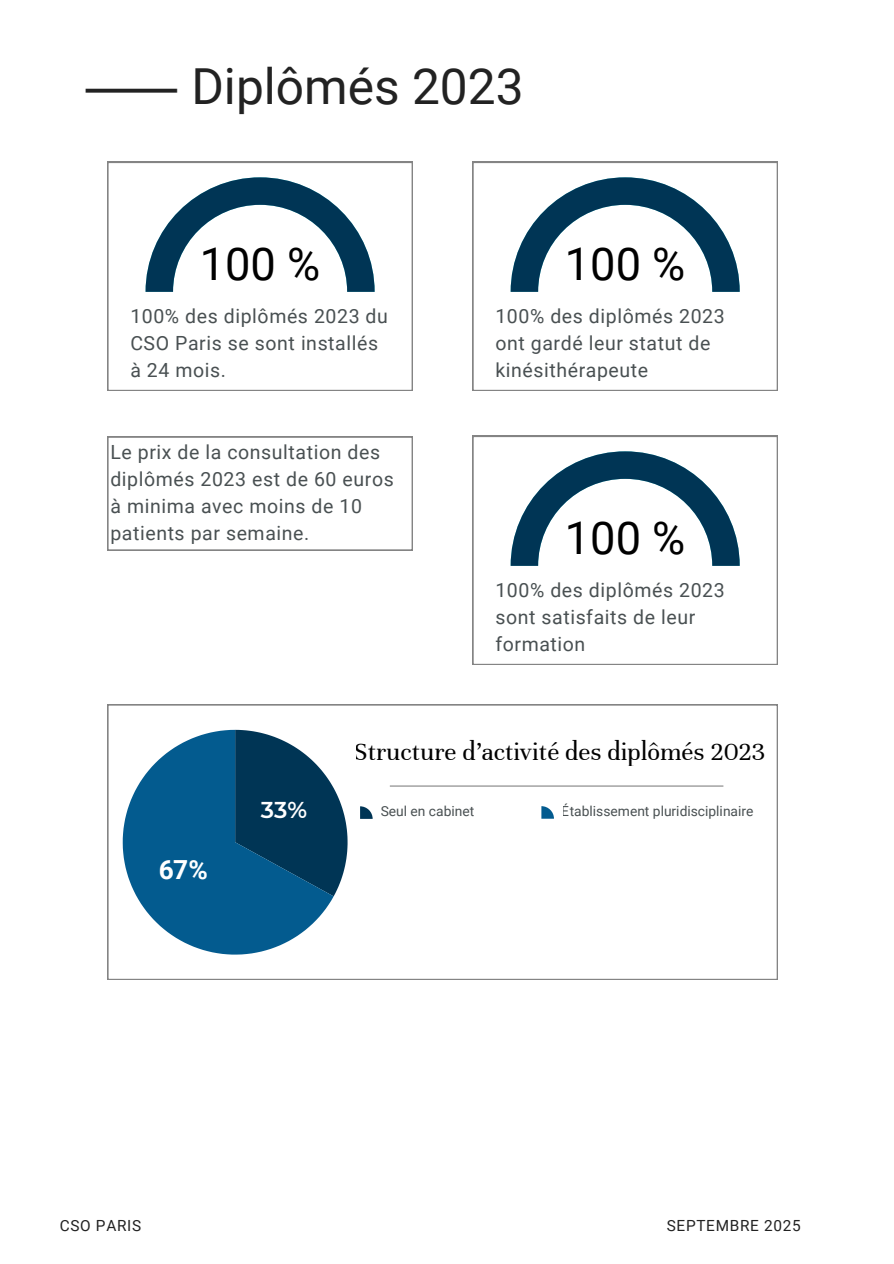
<style>
.page{position:relative;width:894px;height:1264px;background:#fff}
.page>*{position:absolute;margin:0;border:0;box-sizing:border-box;transform-origin:0 0}
.t1{font:49.65px "Roboto";color:#222}
.t2{font:45.15px "Roboto";color:#000}
.t3{font:26.7px "Unna";color:#000}
.t4{font:700 26.25px "Roboto";color:#fff}
.t5{font:700 23.25px "Roboto";color:#fff}
.t6{font:600 22.8px "Montserrat";color:#fff}
.t7{font:19.5px/27px "Roboto";letter-spacing:.03em;color:#495052}
.t8{font:15.3px "Roboto";letter-spacing:.045em;color:#222}
.t9{font:13.8px "Roboto";color:#495052}
.s1{font-family:"Noto Sans"}
</style>
<div class="page">
<svg style="left:107px;top:162px;width:305px;height:228px"></svg>
<svg style="left:145px;top:177px;width:229px;height:115px"></svg>
<svg style="left:472px;top:162px;width:305px;height:228px"></svg>
<svg style="left:510px;top:177px;width:229px;height:115px"></svg>
<svg style="left:472px;top:436px;width:305px;height:228px"></svg>
<svg style="left:510px;top:451px;width:229px;height:115px"></svg>
<svg style="left:107px;top:436px;width:305px;height:114px"></svg>
<svg style="left:107px;top:704px;width:670px;height:275px"></svg>
<hr style="left:390px;top:785px;width:333px;height:1px;background:#848484">
<svg style="left:360px;top:806px;width:12px;height:12px"></svg>
<svg style="left:541px;top:806px;width:12px;height:12px"></svg>
<svg style="left:333px;top:729px;width:14px;height:167px"></svg>
<svg style="left:123px;top:729px;width:210px;height:225px;fill:#035b8f"></svg>
<h1 class="t1" style="left:84px;top:58px;width:441px"><span class="s1">⸺</span> Diplômés 2023</h1>
<h2 class="t2" style="left:200px;top:238px;width:122px">100 %</h2>
<p class="t7" style="left:130px;top:303px;width:259px">100% des diplômés 2023 du<br>CSO Paris se sont installés à 24 mois.</p>
<p class="t7" style="left:110px;top:438px;width:285px">Le prix de la consultation des diplômés 2023 est de 60 euros à minima avec moins de 10 patients par semaine.</p>
<h2 class="t2" style="left:564px;top:238px;width:122px">100 %</h2>
<p class="t7" style="left:495px;top:303px;width:231px">100% des diplômés 2023 ont gardé leur statut de kinésithérapeute</p>
<h2 class="t2" style="left:564px;top:512px;width:122px">100 %</h2>
<p class="t7" style="left:495px;top:577px;width:231px">100% des diplômés 2023 sont satisfaits de leur formation</p>
<h3 class="t3" style="left:354px;top:736px;width:412px">Structure d’activité des diplômés 2023</h3>
<p class="t5" style="left:183px;top:843px;width:45px">13%</p>
<h3 class="t4" style="left:158px;top:854px;width:51px">67%</h3>
<p class="t6" style="left:261px;top:796px;width:48px">33%</p>
<p class="t9" style="left:380px;top:803px;width:95px">Seul en cabinet</p>
<p class="t9" style="left:561px;top:803px;width:193px">Établissement pluridisciplinaire</p>
<p class="t8" style="left:60px;top:1217px;width:83px">CSO PARIS</p>
<p class="t8" style="left:666px;top:1217px;width:135px">SEPTEMBRE 2025</p>
</div>
